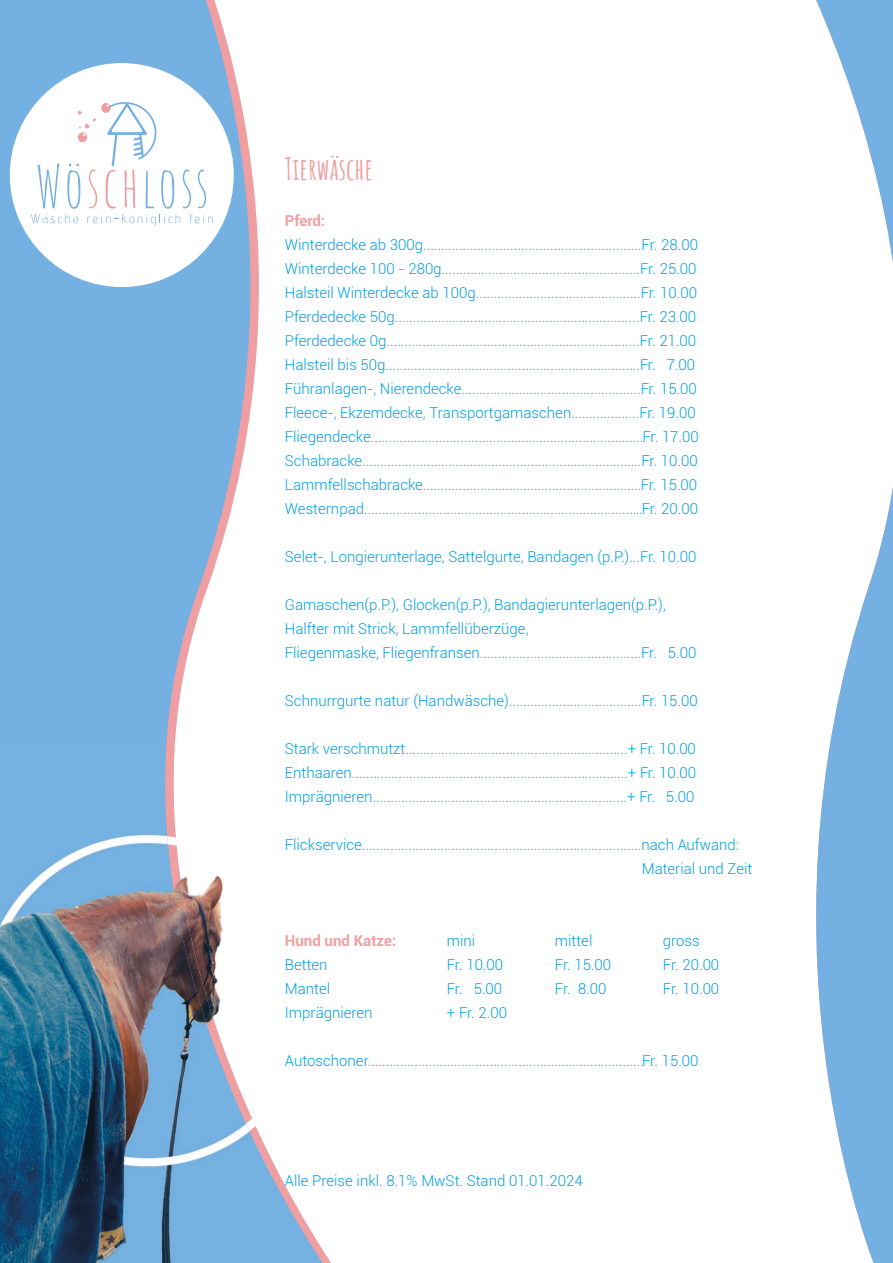
<style>
.page{position:relative;width:893px;height:1263px;background:#fff}
.page>*{position:absolute;margin:0;border:0;box-sizing:border-box;transform-origin:0 0}
.t1{font:700 30px "Amatic SC";color:#ef9fa1}
.t2{font:300 15px/24px "Roboto";color:#009fe3}
.t3{font:700 15px "Roboto";color:#ef9fa1}
</style>
<div class="page">
<svg style="left:0;top:0;width:259px;height:748px;background:#8bbae2"></svg>
<svg style="left:816px;top:0;width:77px;height:1263px;fill:#74b0e1"></svg>
<img style="left:0;top:748px;width:323px;height:515px">
<div style="left:10px;top:63px;width:224px;height:224px;background:#fff;border-radius:50%"></div>
<svg style="left:31px;top:102px;width:182px;height:124px"></svg>
<h1 class="t1" style="left:285px;top:146px;width:90px">Tierwäsche</h1>
<p class="t3" style="left:285px;top:210px;width:42px">Pferd:</p>
<p class="t2" style="left:285px;top:232px;width:415px">Winterdecke ab 300g............................................................Fr. 28.00<br>Winterdecke 100 - 280g.......................................................Fr. 25.00<br>Halsteil Winterdecke ab 100g..............................................Fr. 10.00<br>Pferdedecke 50g....................................................................Fr. 23.00<br>Pferdedecke 0g......................................................................Fr. 21.00<br>Halsteil bis 50g.......................................................................Fr. 7.00<br>Führanlagen-, Nierendecke..................................................Fr. 15.00<br>Fleece-, Ekzemdecke, Transportgamaschen...................Fr. 19.00<br>Fliegendecke............................................................................Fr. 17.00<br>Schabracke..............................................................................Fr. 10.00<br>Lammfellschabracke.............................................................Fr. 15.00<br>Westernpad..............................................................................Fr. 20.00</p>
<p class="t2" style="left:285px;top:544px;width:413px">Selet-, Longierunterlage, Sattelgurte, Bandagen (p.P.)...Fr. 10.00</p>
<p class="t2" style="left:285px;top:592px;width:413px">Gamaschen(p.P.), Glocken(p.P.), Bandagierunterlagen(p.P.),<br>Halfter mit Strick, Lammfellüberzüge,<br>Fliegenmaske, Fliegenfransen.............................................Fr. 5.00</p>
<p class="t2" style="left:285px;top:688px;width:414px">Schnurrgurte natur (Handwäsche).....................................Fr. 15.00</p>
<p class="t2" style="left:285px;top:736px;width:413px;text-align:justify">Stark verschmutzt..............................................................+ Fr. 10.00<br>Enthaaren.............................................................................+ Fr. 10.00<br>Imprägnieren.......................................................................+ Fr. 5.00</p>
<p class="t2" style="left:642px;top:832px;width:112px;text-indent:-357px">Flickservice..............................................................................nach Aufwand:<br>Material und Zeit</p>
<p class="t3" style="left:285px;top:930px;width:113px">Hund und Katze:</p>
<p class="t2" style="left:447px;top:928px;width:30px">mini</p>
<p class="t2" style="left:555px;top:928px;width:39px">mittel</p>
<p class="t2" style="left:663px;top:928px;width:38px">gross</p>
<p class="t2" style="left:285px;top:952px;width:44px">Betten</p>
<p class="t2" style="left:447px;top:952px;width:58px">Fr. 10.00</p>
<p class="t2" style="left:555px;top:952px;width:58px">Fr. 15.00</p>
<p class="t2" style="left:663px;top:952px;width:58px">Fr. 20.00</p>
<p class="t2" style="left:285px;top:976px;width:47px">Mantel</p>
<p class="t2" style="left:447px;top:976px;width:57px">Fr. 5.00</p>
<p class="t2" style="left:555px;top:976px;width:53px">Fr. 8.00</p>
<p class="t2" style="left:663px;top:976px;width:58px">Fr. 10.00</p>
<p class="t2" style="left:285px;top:1000px;width:89px">Imprägnieren</p>
<p class="t2" style="left:447px;top:1000px;width:62px">+ Fr. 2.00</p>
<p class="t2" style="left:285px;top:1048px;width:415px">Autoschoner.............................................................................Fr. 15.00</p>
<p class="t2" style="left:285px;top:1168px;width:299px">Alle Preise inkl. 8.1% MwSt. Stand 01.01.2024</p>
</div>
